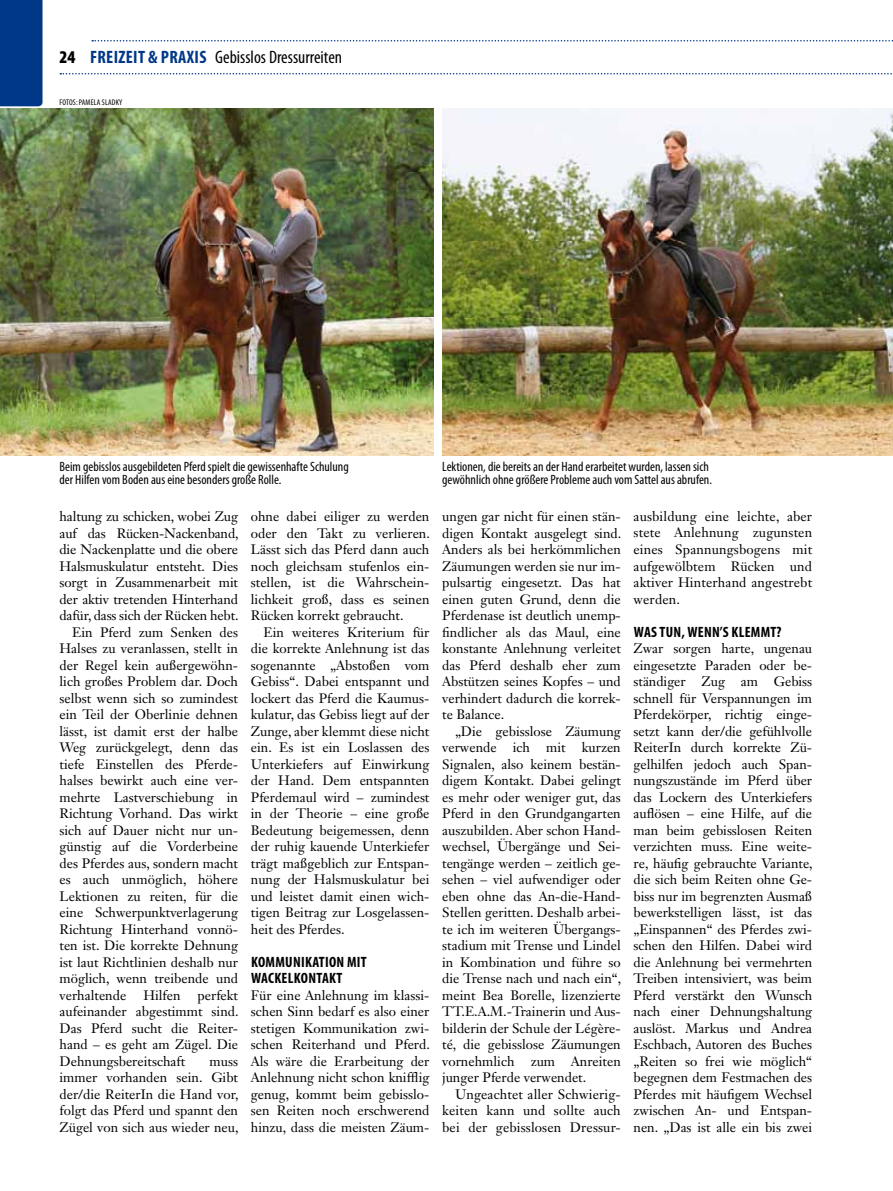
<style>
.page{position:relative;width:893px;height:1191px;background:#fff}
.page>*{position:absolute;margin:0;border:0;box-sizing:border-box;transform-origin:0 0}
.t1{font:condensed 18px "Myriad Pro";color:#000}
.t2{font:700 condensed 15px/16.5px "Myriad Pro";letter-spacing:.02em;color:#000}
.t3{font:13.5px/16.5px "Janson Text LT Std";color:#000;text-align:justify}
.t4{font:condensed 13.5px/13.5px "Myriad Pro";color:#000}
.t5{font:condensed 8.25px "Myriad Pro";letter-spacing:.02em;color:#000}
.s1{font-weight:900}
.s2{font-weight:700;color:#003888}
</style>
<div class="page">
<div style="left:0;top:0;width:43px;height:106px;background:#003888"></div>
<svg style="left:60px;top:73px;width:832px;height:1px"></svg>
<svg style="left:92px;top:40px;width:801px;height:2px"></svg>
<img style="left:0;top:108px;width:434px;height:347px">
<img style="left:442px;top:108px;width:451px;height:347px">
<h1 class="t1" style="left:60px;top:46px;width:284px"><span class="s1">24</span> <span class="s2">FREIZEIT &amp; PRAXIS</span> Gebisslos Dressurreiten</h1>
<p class="t5" style="left:60px;top:97px;width:64px">fotos: Pamela Sladky</p>
<p class="t4" style="left:60px;top:459px;width:291px">Beim gebisslos ausgebildeten Pferd spielt die gewissenhafte Schulung der Hilfen vom Boden aus eine besonders große Rolle.</p>
<p class="t4" style="left:442px;top:459px;width:271px">Lektionen, die bereits an der Hand erarbeitet wurden, lassen sich gewöhnlich ohne größere Probleme auch vom Sattel aus abrufen.</p>
<p class="t3" style="left:60px;top:508px;width:180px">haltung zu schicken, wobei Zug</p>
<p class="t3" style="left:60px;top:524px;width:181px">auf das Rücken-Nackenband,</p>
<p class="t3" style="left:60px;top:541px;width:180px">die Nackenplatte und die obere</p>
<p class="t3" style="left:60px;top:557px;width:180px">Halsmuskulatur entsteht. Dies</p>
<p class="t3" style="left:60px;top:574px;width:180px">sorgt in Zusammenarbeit mit</p>
<p class="t3" style="left:60px;top:590px;width:180px">der aktiv tretenden Hinterhand</p>
<p class="t3" style="left:60px;top:607px;width:181px">dafür, dass sich der Rücken hebt.</p>
<p class="t3" style="left:72px;top:623px;width:167px">Ein Pferd zum Senken des</p>
<p class="t3" style="left:60px;top:640px;width:180px">Halses zu veranlassen, stellt in</p>
<p class="t3" style="left:60px;top:656px;width:180px">der Regel kein außergewöhn-</p>
<p class="t3" style="left:60px;top:673px;width:180px">lich großes Problem dar. Doch</p>
<p class="t3" style="left:60px;top:689px;width:180px">selbst wenn sich so zumindest</p>
<p class="t3" style="left:60px;top:706px;width:180px">ein Teil der Oberlinie dehnen</p>
<p class="t3" style="left:60px;top:722px;width:180px">lässt, ist damit erst der halbe</p>
<p class="t3" style="left:60px;top:739px;width:180px">Weg zurückgelegt, denn das</p>
<p class="t3" style="left:60px;top:755px;width:180px">tiefe Einstellen des Pferde-</p>
<p class="t3" style="left:60px;top:772px;width:180px">halses bewirkt auch eine ver-</p>
<p class="t3" style="left:60px;top:788px;width:180px">mehrte Lastverschiebung in</p>
<p class="t3" style="left:60px;top:805px;width:180px">Richtung Vorhand. Das wirkt</p>
<p class="t3" style="left:60px;top:821px;width:180px">sich auf Dauer nicht nur un-</p>
<p class="t3" style="left:60px;top:838px;width:180px">günstig auf die Vorderbeine</p>
<p class="t3" style="left:60px;top:854px;width:180px">des Pferdes aus, sondern macht</p>
<p class="t3" style="left:60px;top:871px;width:180px">es auch unmöglich, höhere</p>
<p class="t3" style="left:60px;top:887px;width:180px">Lektionen zu reiten, für die</p>
<p class="t3" style="left:60px;top:904px;width:180px">eine Schwerpunktverlagerung</p>
<p class="t3" style="left:60px;top:920px;width:180px">Richtung Hinterhand vonnö-</p>
<p class="t3" style="left:60px;top:937px;width:180px">ten ist. Die korrekte Dehnung</p>
<p class="t3" style="left:60px;top:953px;width:180px">ist laut Richtlinien deshalb nur</p>
<p class="t3" style="left:60px;top:970px;width:180px">möglich, wenn treibende und</p>
<p class="t3" style="left:60px;top:986px;width:68px">verhaltende</p>
<p class="t3" style="left:143px;top:986px;width:39px">Hilfen</p>
<p class="t3" style="left:60px;top:986px;width:181px;text-indent:138px">perfekt aufeinander abgestimmt sind.<br>Das Pferd sucht die Reiter&shy;hand – es geht am Zügel. Die Dehnungsbereitschaft</p>
<p class="t3" style="left:60px;top:1052px;width:181px;text-indent:150px">muss immer vorhanden sein. Gibt der/die ReiterIn die Hand vor, folgt das Pferd und spannt den Zügel von sich aus wieder neu,</p>
<p class="t3" style="left:251px;top:508px;width:181px">ohne dabei eiliger zu werden oder den Takt zu verlieren.<br>Lässt sich das Pferd dann auch noch gleichsam stufenlos ein&shy;stellen, ist die Wahrschein&shy;lichkeit groß, dass es seinen Rücken korrekt gebraucht.</p>
<p class="t3" style="left:251px;top:623px;width:180px;text-indent:13px">Ein weiteres Kriterium für die korrekte Anlehnung ist das sogenannte „Abstoßen vom Gebiss“. Dabei entspannt und lockert das Pferd die Kaumus&shy;kulatur, das Gebiss liegt auf der Zunge, aber klemmt diese nicht ein. Es ist ein Loslassen des Unterkiefers auf Einwirkung der Hand. Dem entspannten Pferdemaul wird – zumindest in der Theorie – eine große Bedeutung beigemessen, denn der ruhig kauende Unterkiefer trägt maßgeblich zur Entspan&shy;nung der Halsmuskulatur bei und leistet damit einen wich&shy;tigen Beitrag zur Losgelassen&shy;heit des Pferdes.</p>
<p class="t2" style="left:251px;top:953px;width:117px">KOMMUNIKATION MIT<br>WACKELKONTAKT</p>
<p class="t3" style="left:251px;top:986px;width:181px">Für eine Anlehnung im klassi&shy;schen Sinn bedarf es also einer stetigen Kommunikation zwi&shy;schen Reiterhand und Pferd.<br>Als wäre die Erarbeitung der Anlehnung nicht schon knifflig genug, kommt beim gebisslo&shy;sen Reiten noch erschwerend hinzu, dass die meisten Zäum-</p>
<p class="t3" style="left:442px;top:508px;width:181px">ungen gar nicht für einen stän&shy;digen Kontakt ausgelegt sind.<br>Anders als bei herkömmlichen Zäumungen werden sie nur im&shy;pulsartig eingesetzt. Das hat einen guten Grund, denn die Pferdenase ist deutlich unemp&shy;findlicher als das Maul, eine konstante Anlehnung verleitet das Pferd deshalb eher zum Abstützen seines Kopfes – und verhindert dadurch die korrek&shy;te Balance.</p>
<p class="t3" style="left:442px;top:722px;width:181px;text-align:left;text-indent:13px">„Die gebisslose Zäumung verwende ich mit kurzen<br>Signalen, also keinem bestän&shy;digem Kontakt. Dabei gelingt es mehr oder weniger gut, das<br>Pferd in den Grundgangarten auszubilden. Aber schon Hand&shy;wechsel, Übergänge und Sei&shy;tengänge werden – zeitlich ge&shy;sehen – viel aufwendiger oder eben ohne das An-die-Hand-<br>Stellen geritten. Deshalb arbei&shy;te ich im weiteren Übergangs&shy;stadium mit Trense und Lindel in Kombination und führe so die Trense nach und nach ein“, meint Bea Borelle, lizenzierte<br>TT.E.A.M.-Trainerin und Aus&shy;bilderin der Schule der Légère&shy;té, die gebisslose Zäumungen vornehmlich zum Anreiten junger Pferde verwendet.</p>
<p class="t3" style="left:442px;top:1085px;width:180px;text-indent:13px">Ungeachtet aller Schwierig&shy;keiten kann und sollte auch bei der gebisslosen Dressur-</p>
<p class="t3" style="left:634px;top:508px;width:180px">ausbildung eine leichte, aber stete Anlehnung zugunsten eines Spannungsbogens mit aufgewölbtem Rücken und aktiver Hinterhand angestrebt werden.</p>
<p class="t2" style="left:634px;top:623px;width:149px">WAS TUN, WENN’S KLEMMT?</p>
<p class="t3" style="left:634px;top:640px;width:181px">Zwar sorgen harte, ungenau eingesetzte Paraden oder be&shy;ständiger Zug am Gebiss schnell für Verspannungen im Pferdekörper, richtig einge&shy;setzt kann der/die gefühlvolle ReiterIn durch korrekte Zü&shy;gelhilfen jedoch auch Span&shy;nungszustände im Pferd über das Lockern des Unterkiefers auflösen – eine Hilfe, auf die man beim gebisslosen Reiten verzichten muss. Eine weite&shy;re, häufig gebrauchte Variante, die sich beim Reiten ohne Ge&shy;biss nur im begrenzten Ausmaß bewerkstelligen lässt, ist das „Einspannen“ des Pferdes zwi&shy;schen den Hilfen. Dabei wird die Anlehnung bei vermehrten Treiben intensiviert, was beim Pferd verstärkt den Wunsch nach einer Dehnungshaltung auslöst. Markus und Andrea Eschbach, Autoren des Buches „Reiten so frei wie möglich“ begegnen dem Festmachen des Pferdes mit häufigem Wechsel zwischen An- und Entspan&shy;nen. „Das ist alle ein bis zwei</p>
</div>
